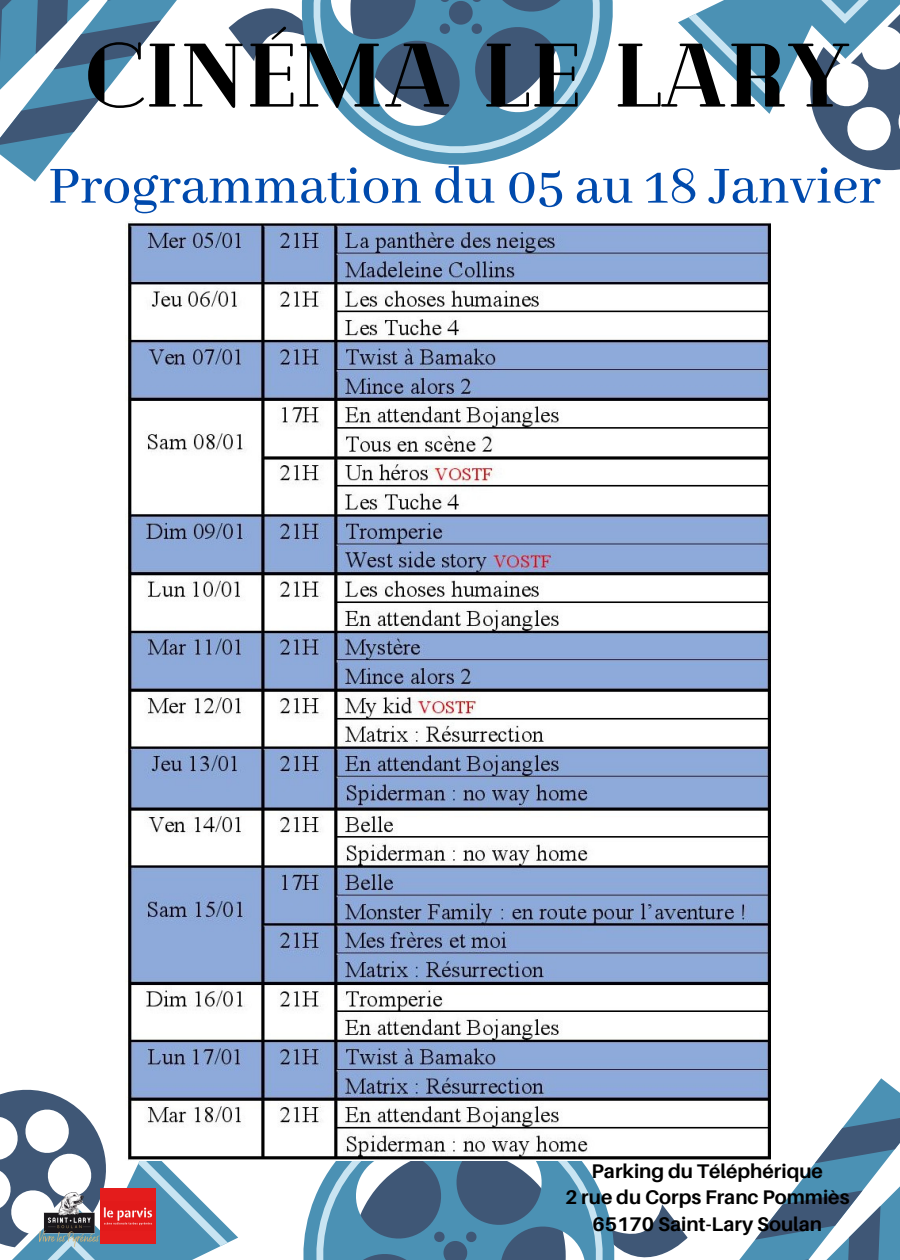
<style>
.page{position:relative;width:900px;height:1260px;background:#fff}
.page>*{position:absolute;margin:0;border:0;box-sizing:border-box;transform-origin:0 0}
.t1{font:900 90px "Cheque";color:#000}
.t2{font:500 57.5px "Abhaya Libre";color:#004aad}
.t3{font:700 19.75px "Aileron";color:#000}
</style>
<div class="page">
<svg style="left:0;top:0;width:237px;height:182px"></svg>
<svg style="left:237px;top:11px;width:17px;height:50px"></svg>
<svg style="left:254px;top:0;width:359px;height:165px"></svg>
<svg style="left:678px;top:0;width:222px;height:171px"></svg>
<svg style="left:679px;top:1078px;width:221px;height:182px"></svg>
<svg style="left:662px;top:1204px;width:17px;height:50px"></svg>
<svg style="left:303px;top:1161px;width:359px;height:99px"></svg>
<svg style="left:0;top:1089px;width:238px;height:171px"></svg>
<img style="left:40px;top:1192px;width:60px;height:55px">
<img style="left:101px;top:1189px;width:54px;height:54px">
<img style="left:126px;top:221px;width:645px;height:940px">
<p class="t1" style="left:85px;top:17px;width:766px">CINÉMA LE LARY</p>
<p class="t2" style="left:48px;top:154px;width:834px">Programmation du 05 au 18 Janvier</p>
<p class="t3" style="left:592px;top:1159px;width:233px">Parking du Téléphérique</p>
<p class="t3" style="left:565px;top:1185px;width:286px">2 rue du Corps Franc Pommiès</p>
<p class="t3" style="left:592px;top:1211px;width:231px">65170 Saint-Lary Soulan</p>
</div>
